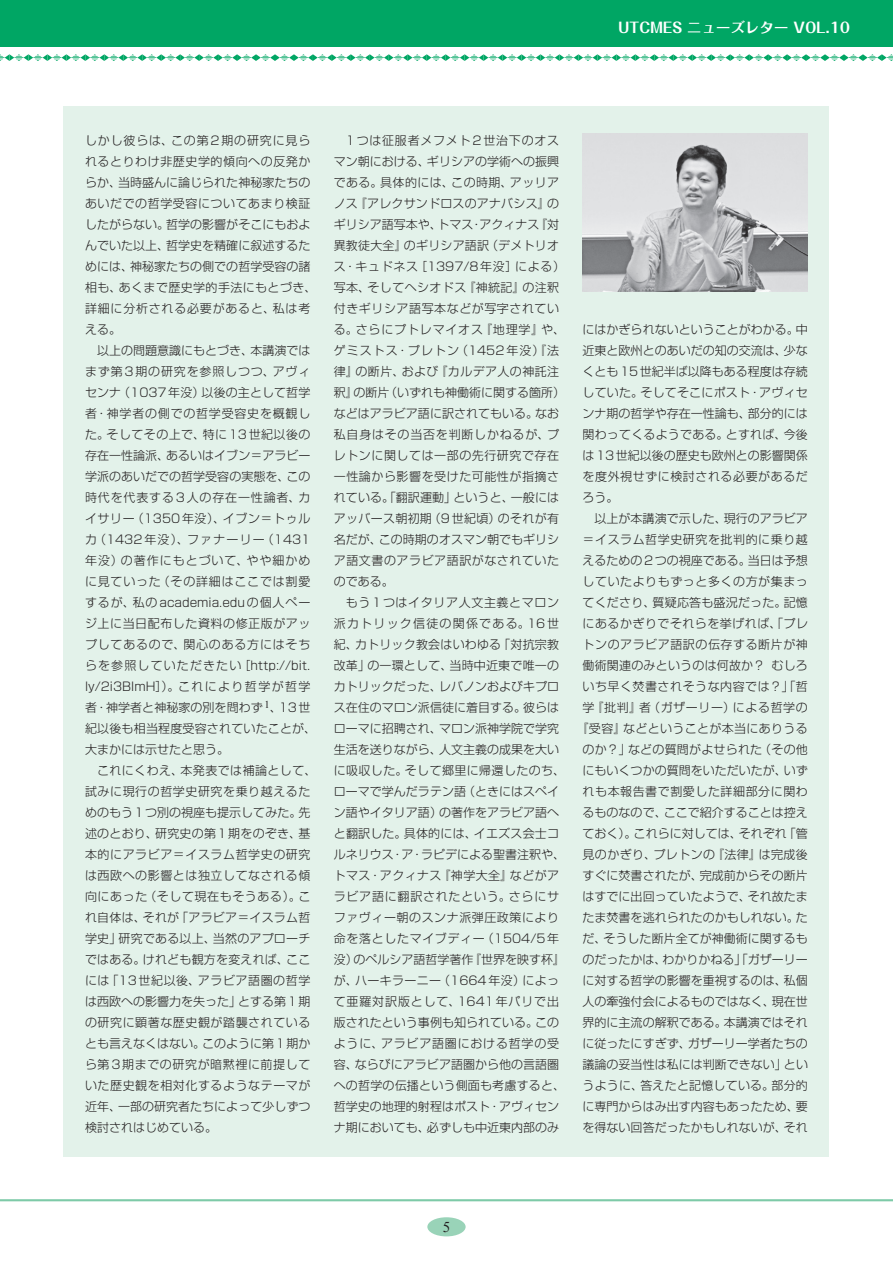
<style>
.page{position:relative;width:893px;height:1263px;background:#fff}
.page>*{position:absolute;margin:0;border:0;box-sizing:border-box;transform-origin:0 0}
.t1{font:15px "Times New Roman";color:#231f20}
.t2{font:700 14.25px "Folk Pro";letter-spacing:.015em;color:#fff}
.t3{font:300 12px/21px "Shin Go Pro";letter-spacing:.015em;color:#231f20;text-align:center}
.t4{font:300 12px/21px "Shin Go Pro";letter-spacing:.035em;color:#231f20}
.t5{font:300 12px/21px "Shin Go Pro";letter-spacing:.045em;color:#231f20}
.t6{font:300 12px/21px "Shin Go Pro";letter-spacing:.04em;color:#231f20}
</style>
<div class="page">
<div style="left:427px;top:1217px;width:39px;height:19px;background:#99d3b8;border-radius:50%"></div>
<hr style="left:0;top:1199px;width:893px;height:2px;background:#7ecaa8">
<svg style="left:0;top:54px;width:893px;height:7px"></svg>
<div style="left:0;top:0;width:893px;height:47px;background:#00a664"></div>
<div style="left:64px;top:106px;width:765px;height:1051px;background:#e3f2ea"></div>
<img style="left:583px;top:134px;width:225px;height:157px">
<p class="t2" style="left:618px;top:15px;width:233px">UTCMES ニューズレター VOL.10</p>
<p class="t4" style="left:85px;top:128px;width:233px">しかし彼らは、この第2期の研究に見られるとりわけ非歴史学的傾向への反発からか、当時盛んに論じられた神秘家たちのあいだでの哲学受容についてあまり検証したがらない。哲学の影響がそこにもおよんでいた以上、哲学史を精確に叙述するためには、神秘家たちの側での哲学受容の諸相も、あくまで歴史学的手法にもとづき、詳細に分析される必要があると、私は考える。</p>
<p class="t5" style="left:85px;top:338px;width:233px;text-indent:12px">以上の問題意識にもとづき、本講演ではまず第3期の研究を参照しつつ、アヴィセンナ（1037年没）以後の主として哲学者・神学者の側での哲学受容史を概観した。そしてその上で、特に13世紀以後の存在一性論派、あるいはイブン＝アラビー学派のあいだでの哲学受容の実態を、この時代を代表する3人の存在一性論者、カイサリー（1350年没）、イブン＝トゥルカ（1432年没）、ファナーリー（1431年没）の著作にもとづいて、やや細かめに見ていった（その詳細はここでは割愛するが、私のacademia.eduの個人ページ上に当日配布した資料の修正版がアップしてあるので、関心のある方にはそちらを参照していただきたい［http://bit. ly/2i3BImH］）。これにより哲学が哲学者・神学者と神秘家の別を問わず<sup>1</sup>、13世紀以後も相当程度受容されていたことが、大まかには示せたと思う。</p>
<p class="t6" style="left:85px;top:758px;width:233px;text-indent:12px">これにくわえ、本発表では補論として、試みに現行の哲学史研究を乗り越えるためのもう1つ別の視座も提示してみた。先述のとおり、研究史の第1期をのぞき、基本的にアラビア＝イスラム哲学史の研究は西欧への影響とは独立してなされる傾向にあった（そして現在もそうある）。これ自体は、それが「アラビア＝イスラム哲学史」研究である以上、当然のアプローチではある。けれども観方を変えれば、ここには「13世紀以後、アラビア語圏の哲学は西欧への影響力を失った」とする第1期の研究に顕著な歴史観が踏襲されているとも言えなくはない。このように第1期から第3期までの研究が暗黙裡に前提していた歴史観を相対化するようなテーマが近年、一部の研究者たちによって少しずつ検討されはじめている。</p>
<p class="t4" style="left:334px;top:128px;width:233px;text-indent:12px">1つは征服者メフメト2世治下のオスマン朝における、ギリシアの学術への振興である。具体的には、この時期、アッリアノス『アレクサンドロスのアナバシス』のギリシア語写本や、トマス・アクィナス『対異教徒大全』のギリシア語訳（デメトリオス・キュドネス［1397/8年没］による）写本、そしてヘシオドス『神統記』の注釈付きギリシア語写本などが写字されている。さらにプトレマイオス『地理学』や、ゲミストス・プレトン（1452年没）『法律』の断片、および『カルデア人の神託注釈』の断片（いずれも神働術に関する箇所）などはアラビア語に訳されてもいる。なお私自身はその当否を判断しかねるが、プレトンに関しては一部の先行研究で存在一性論から影響を受けた可能性が指摘されている。「翻訳運動」というと、一般にはアッバース朝初期（9世紀頃）のそれが有名だが、この時期のオスマン朝でもギリシア語文書のアラビア語訳がなされていたのである。</p>
<p class="t3" style="left:334px;top:590px;width:233px">もう1つはイタリア人文主義とマロン<br>派カトリック信徒の関係である。16世紀、カトリック教会はいわゆる「対抗宗教改革」の一環として、当時中近東で唯一のカトリックだった、レバノンおよびキプロス在住のマロン派信徒に着目する。彼らはローマに招聘され、マロン派神学院で学究生活を送りながら、人文主義の成果を大いに吸収した。そして郷里に帰還したのち、ローマで学んだラテン語（ときにはスペイン語やイタリア語）の著作をアラビア語へと翻訳した。具体的には、イエズス会士コルネリウス・ア・ラピデによる聖書注釈や、トマス・アクィナス『神学大全』などがアラビア語に翻訳されたという。さらにサファヴィー朝のスンナ派弾圧政策により命を落としたマイブディー（1504/5年没）のペルシア語哲学著作『世界を映す杯』が、ハーキラーニー（1664年没）によって亜羅対訳版として、1641年パリで出版されたという事例も知られている。このように、アラビア語圏における哲学の受容、ならびにアラビア語圏から他の言語圏への哲学の伝播という側面も考慮すると、哲学史の地理的射程はポスト･アヴィセンナ期においても、必ずしも中近東内部のみ</p>
<p class="t3" style="left:583px;top:317px;width:227px;text-align:justify">にはかぎられないということがわかる。中近東と欧州とのあいだの知の交流は、少なくとも15世紀半ば以降もある程度は存続していた。そしてそこにポスト･アヴィセンナ期の哲学や存在一性論も、部分的には関わってくるようである。とすれば、今後は13世紀以後の歴史も欧州との影響関係を度外視せずに検討される必要があるだろう。</p>
<p class="t3" style="left:577px;top:506px;width:233px;text-align:right">以上が本講演で示した、現行のアラビア<br>＝イスラム哲学史研究を批判的に乗り越えるための2つの視座である。当日は予想していたよりもずっと多くの方が集まってくださり、質疑応答も盛況だった。記憶にあるかぎりでそれらを挙げれば、「プレトンのアラビア語訳の伝存する断片が神働術関連のみというのは何故か？　むしろいち早く焚書されそうな内容では？」「哲学『批判』者（ガザーリー）による哲学の『受容』などということが本当にありうるのか？」などの質問がよせられた（その他にもいくつかの質問をいただいたが、いずれも本報告書で割愛した詳細部分に関わるものなので、ここで紹介することは控えておく）。これらに対しては、それぞれ「管見のかぎり、プレトンの『法律』は完成後すぐに焚書されたが、完成前からその断片はすでに出回っていたようで、それ故たまたま焚書を逃れられたのかもしれない。ただ、そうした断片全てが神働術に関するものだったかは、わかりかねる」「ガザーリーに対する哲学の影響を重視するのは、私個人の牽強付会によるものではなく、現在世界的に主流の解釈である。本講演ではそれに従ったにすぎず、ガザーリー学者たちの議論の妥当性は私には判断できない」というように、答えたと記憶している。部分的に専門からはみ出す内容もあったため、要を得ない回答だったかもしれないが、それ</p>
<p class="t1" style="left:443px;top:1217px;width:9px">5</p>
</div>
